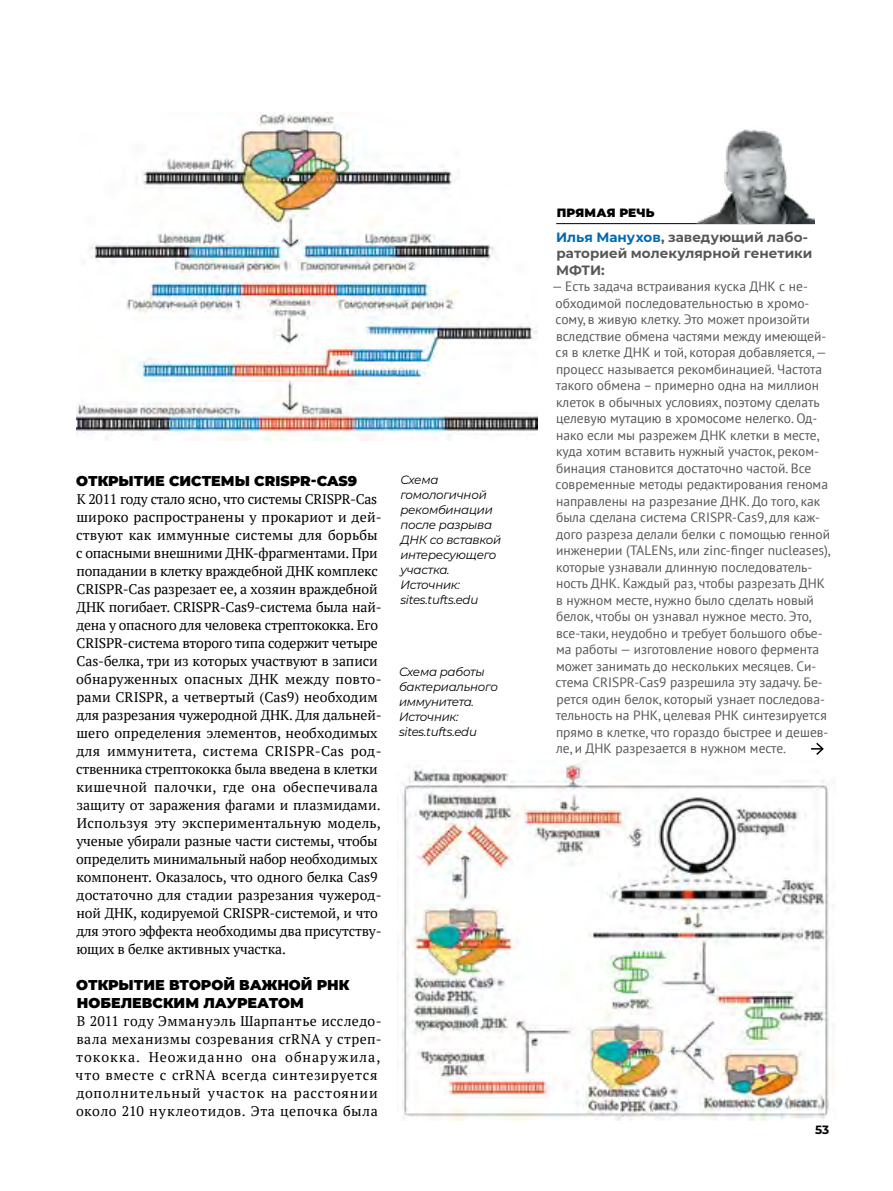
<style>
.page{position:relative;width:893px;height:1191px;background:#fff}
.page>*{position:absolute;margin:0;border:0;box-sizing:border-box;transform-origin:0 0}
.t1{font:900 14.25px/18px "Montserrat";color:#000}
.t2{font:13.95px/18px "PT Serif";letter-spacing:-.005em;color:#000}
.t3{font:13.95px/18px "PT Serif";letter-spacing:.045em;color:#000}
.t4{font:13.5px/16.5px "PT Sans";color:#575756}
.t5{font:700 13.5px/16.5px "Montserrat";color:#575756}
.t6{font:italic 12px/15px "Montserrat";letter-spacing:-.02em;color:#000}
.t7{font:900 12px "Montserrat";letter-spacing:.015em;color:#000}
.t8{font:700 12px "Montserrat";color:#000}
.s1{color:#0069b4}
</style>
<div class="page">
<hr style="left:556px;top:223px;width:258px;height:1px;background:#000">
<img style="left:695px;top:129px;width:119px;height:94px">
<img style="left:77px;top:113px;width:460px;height:327px">
<img style="left:397px;top:763px;width:437px;height:357px">
<svg style="left:811px;top:742px;width:13px;height:13px"></svg>
<p class="t1" style="left:76px;top:471px;width:282px">ОТКРЫТИЕ СИСТЕМЫ CRISPR-CAS9</p>
<p class="t2" style="left:76px;top:490px;width:307px">К 2011 году стало ясно, что системы CRISPR-Cas широко распространены у прокариот и дей&shy;ствуют как иммунные системы для борьбы с опасными внешними ДНК-фрагментами. При попадании в клетку враждебной ДНК комплекс CRISPR-Cas разрезает ее, а хозяин враждебной ДНК погибает. CRISPR-Cas9-система была най&shy;дена у опасного для человека стрептококка. Его CRISPR-система второго типа содержит четыре Cas-белка, три из которых участвуют в записи обнаруженных опасных ДНК между повто&shy;рами CRISPR, а четвертый (Сas9) необходим для разрезания чужеродной ДНК. Для дальней&shy;шего определения элементов, необходимых для иммунитета, система CRISPR-Cas род&shy;ственника стрептококка была введена в клетки кишечной палочки, где она обеспечивала защиту от заражения фагами и плазмидами.<br>Используя эту экспериментальную модель, ученые убирали разные части системы, чтобы определить минимальный набор необходимых компонент. Оказалось, что одного белка Cas9 достаточно для стадии разрезания чужерод&shy;ной ДНК, кодируемой CRISPR-системой, и что для этого эффекта необходимы два присутству&shy;ющих в белке активных участка.</p>
<p class="t1" style="left:76px;top:975px;width:275px">ОТКРЫТИЕ ВТОРОЙ ВАЖНОЙ РНК<br>НОБЕЛЕВСКИМ ЛАУРЕАТОМ</p>
<p class="t3" style="left:76px;top:1012px;width:308px">В 2011 году Эммануэль Шарпантье исследо&shy;вала механизмы созревания crRNA у стреп&shy;тококка. Неожиданно она обнаружила, что вместе с crRNA всегда синтезируется дополнительный участок на расстоянии около 210 нуклеотидов. Эта цепочка была</p>
<p class="t6" style="left:400px;top:472px;width:102px">Схема гомологичной рекомбинации после разрыва<br>ДНК со вставкой интересующего участка.<br>Источник: sites.tufts.edu</p>
<p class="t6" style="left:399px;top:664px;width:100px">Схема работы бактериального иммунитета.<br>Источник: sites.tufts.edu</p>
<p class="t7" style="left:557px;top:203px;width:99px">ПРЯМАЯ РЕЧЬ</p>
<p class="t5" style="left:556px;top:228px;width:258px"><span class="s1">Илья Манухов</span>, заведующий лабо&shy;раторией молекулярной генетики<br>МФТИ:</p>
<p class="t4" style="left:552px;top:278px;width:280px">— Есть задача встраивания куска ДНК с не&shy;обходимой последовательностью в хромо&shy;сому, в живую клетку. Это может произойти вследствие обмена частями между имеющей&shy;ся в клетке ДНК и той, которая добавляется, — процесс называется рекомбинацией. Частота такого обмена – примерно одна на миллион клеток в обычных условиях, поэтому сделать целевую мутацию в хромосоме нелегко. Од&shy;нако если мы разрежем ДНК клетки в месте, куда хотим вставить нужный участок, реком&shy;бинация становится достаточно частой. Все современные методы редактирования генома направлены на разрезание ДНК. До того, как была сделана система CRISPR-Cas9, для каж&shy;дого разреза делали белки с помощью генной инженерии (TALENs, или zinc-finger nucleases), которые узнавали длинную последователь&shy;ность ДНК. Каждый раз, чтобы разрезать ДНК в нужном месте, нужно было сделать новый белок, чтобы он узнавал нужное место. Это, все-таки, неудобно и требует большого объе&shy;ма работы — изготовление нового фермента может занимать до нескольких месяцев. Си&shy;стема CRISPR-Cas9 разрешила эту задачу. Бе&shy;рется один белок, который узнает последова&shy;тельность на РНК, целевая РНК синтезируется прямо в клетке, что гораздо быстрее и дешев&shy;ле, и ДНК разрезается в нужном месте.</p>
<p class="t8" style="left:815px;top:1121px;width:16px">53</p>
</div>
